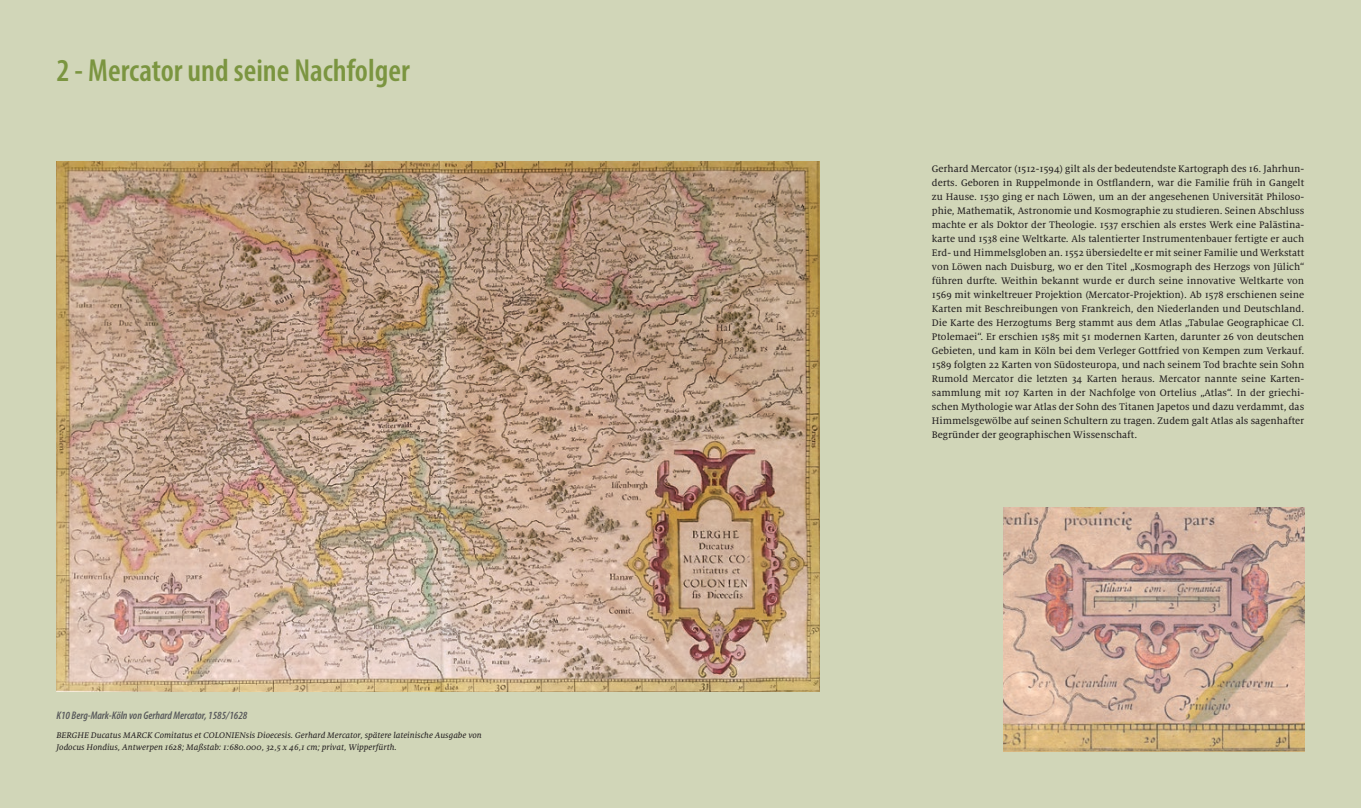
<style>
.page{position:relative;width:1361px;height:808px;background:#d1d6b8}
.page>*{position:absolute;margin:0;border:0;box-sizing:border-box;transform-origin:0 0}
.t1{font:600 condensed 32px "Myriad Pro";color:#7b9540}
.t2{font:italic 600 condensed 11px "Myriad Pro";color:#57585a}
.t3{font:10.5px/14px "Milo Serif Pro Text";color:#231f20;text-align:justify}
.t4{font:italic 9px/12px "Milo Serif Pro Text";color:#231f20}
</style>
<div class="page">
<img style="left:1004px;top:507px;width:300px;height:244px">
<img style="left:57px;top:162px;width:762px;height:529px">
<h1 class="t1" style="left:56px;top:50px;width:355px">2 - Mercator und seine Nachfolger</h1>
<p class="t2" style="left:56px;top:709px;width:192px">K10 Berg-Mark-Köln von Gerhard Mercator, 1585/1628</p>
<p class="t4" style="left:56px;top:729px;width:427px">BERGHE Ducatus MARCK Comitatus et COLONIENsis Dioecesis. Gerhard Mercator, spätere lateinische Ausgabe von<br>Jodocus Hondius, Antwerpen 1628; Maßstab: 1:680.000, 32,5 x 46,1 cm; privat, Wipperfürth.</p>
<p class="t3" style="left:932px;top:161px;width:374px">Gerhard Mercator (1512-1594) gilt als der bedeutendste Kartograph des 16. Jahrhun&shy;derts. Geboren in Ruppelmonde in Ostflandern, war die Familie früh in Gangelt zu Hause. 1530 ging er nach Löwen, um an der angesehenen Universität Philoso&shy;phie, Mathematik, Astronomie und Kosmographie zu studieren. Seinen Abschluss machte er als Doktor der Theologie. 1537 erschien als erstes Werk eine Palästina&shy;karte und 1538 eine Weltkarte. Als talentierter Instrumentenbauer fertigte er auch Erd- und Himmelsgloben an. 1552 übersiedelte er mit seiner Familie und Werkstatt von Löwen nach Duisburg, wo er den Titel „Kosmograph des Herzogs von Jülich“ führen durfte. Weithin bekannt wurde er durch seine innovative Weltkarte von 1569 mit winkeltreuer Projektion (Mercator-Projektion). Ab 1578 erschienen seine Karten mit Beschreibungen von Frankreich, den Niederlanden und Deutschland.<br>Die Karte des Herzogtums Berg stammt aus dem Atlas „Tabulae Geographicae Cl.<br>Ptolemaei“. Er erschien 1585 mit 51 modernen Karten, darunter 26 von deutschen Gebieten, und kam in Köln bei dem Verleger Gottfried von Kempen zum Verkauf.<br>1589 folgten 22 Karten von Südosteuropa, und nach seinem Tod brachte sein Sohn Rumold Mercator die letzten 34 Karten heraus. Mercator nannte seine Karten&shy;sammlung mit 107 Karten in der Nachfolge von Ortelius „Atlas“. In der griechi&shy;schen Mythologie war Atlas der Sohn des Titanen Japetos und dazu verdammt, das Himmelsgewölbe auf seinen Schultern zu tragen. Zudem galt Atlas als sagenhafter Begründer der geographischen Wissenschaft.</p>
</div>
